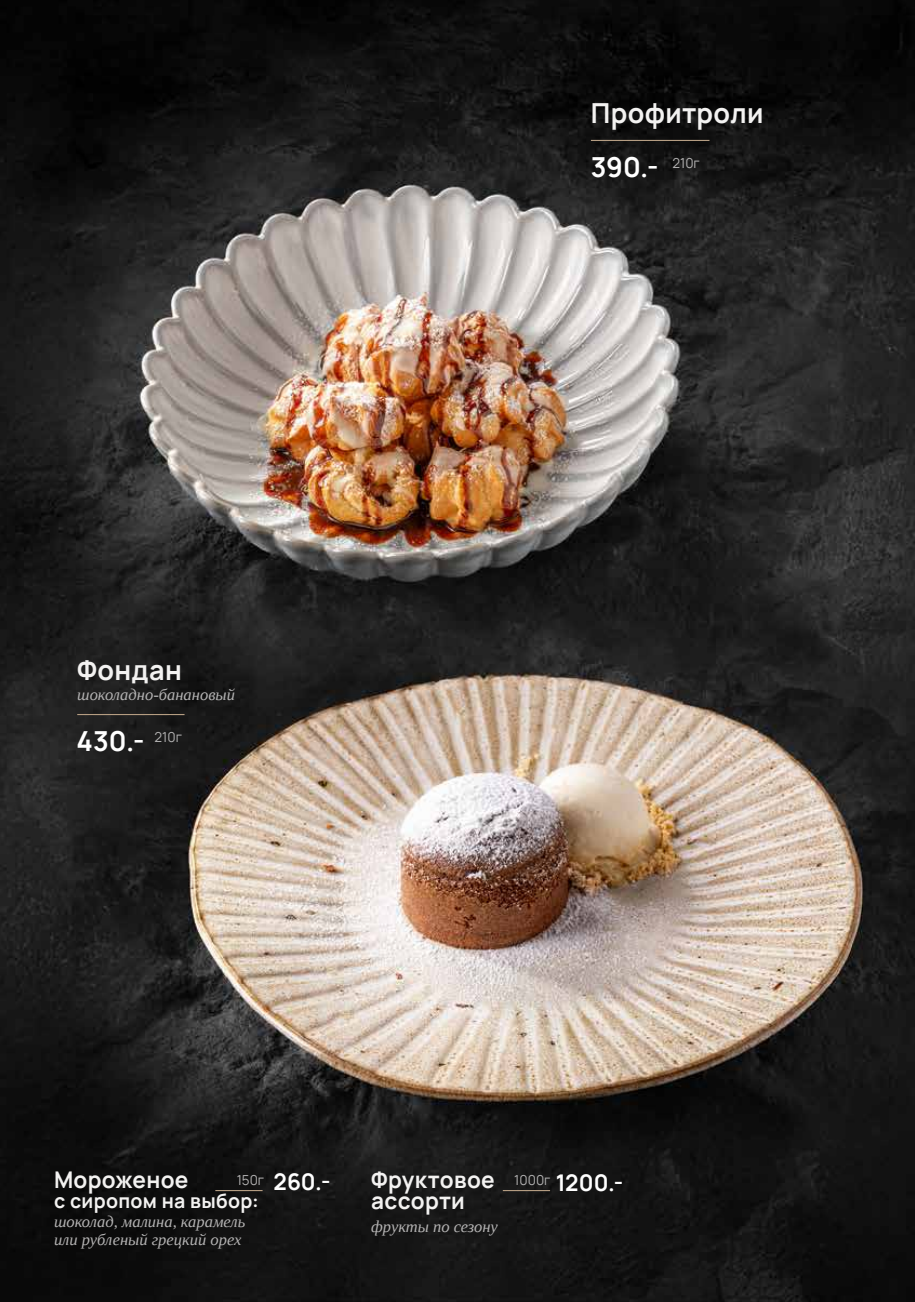
<style>
.page{position:relative;width:915px;height:1302px;background:#fff}
.page>*{position:absolute;margin:0;border:0;box-sizing:border-box;transform-origin:0 0}
.t1{font:700 27px "Hauora";letter-spacing:.01em;color:#f3f2f1}
.t2{font:700 27px "Hauora";color:#fff}
.t3{font:700 22.5px/21px "Hauora";letter-spacing:.01em;color:#f3f2f1}
.t4{font:700 22.5px "Hauora";letter-spacing:.005em;color:#fff}
.t5{font:700 19.5px "Hauora";letter-spacing:.01em;color:#f3f2f1}
.t6{font:italic 16.5px/18px "Liberation Serif";color:#b3b2b2}
.t7{font:13.5px "Hauora";color:#b3b2b2}
</style>
<div class="page">
<img style="left:0;top:0;width:914px;height:1301px">
<hr style="left:590px;top:140px;width:119px;height:1px;background:#b59d82">
<hr style="left:77px;top:713px;width:107px;height:2px;background:#b59d82">
<hr style="left:502px;top:1189px;width:48px;height:1px;background:#b59d82">
<hr style="left:215px;top:1189px;width:47px;height:1px;background:#b59d82">
<h1 class="t1" style="left:590px;top:90px;width:174px">Профитроли</h1>
<h1 class="t2" style="left:590px;top:144px;width:69px">390.-</h1>
<p class="t7" style="left:672px;top:152px;width:29px">210г</p>
<h1 class="t1" style="left:77px;top:647px;width:106px">Фондан</h1>
<p class="t6" style="left:77px;top:685px;width:159px">шоколадно-банановый</p>
<h1 class="t2" style="left:77px;top:718px;width:69px">430.-</h1>
<p class="t7" style="left:154px;top:726px;width:29px">210г</p>
<h2 class="t3" style="left:54px;top:1167px;width:136px">Мороженое</h2>
<p class="t5" style="left:54px;top:1184px;width:206px">с сиропом на выбор:</p>
<p class="t6" style="left:54px;top:1212px;width:192px">шоколад, малина, карамель или рубленый грецкий орех</p>
<p class="t7" style="left:236px;top:1169px;width:29px">150г</p>
<h2 class="t3" style="left:371px;top:1167px;width:125px">Фруктовое ассорти</h2>
<p class="t6" style="left:371px;top:1217px;width:128px">фрукты по сезону</p>
<h2 class="t4" style="left:273px;top:1162px;width:58px">260.-</h2>
<h2 class="t4" style="left:555px;top:1163px;width:69px">1200.-</h2>
<p class="t7" style="left:514px;top:1169px;width:38px">1000г</p>
</div>
